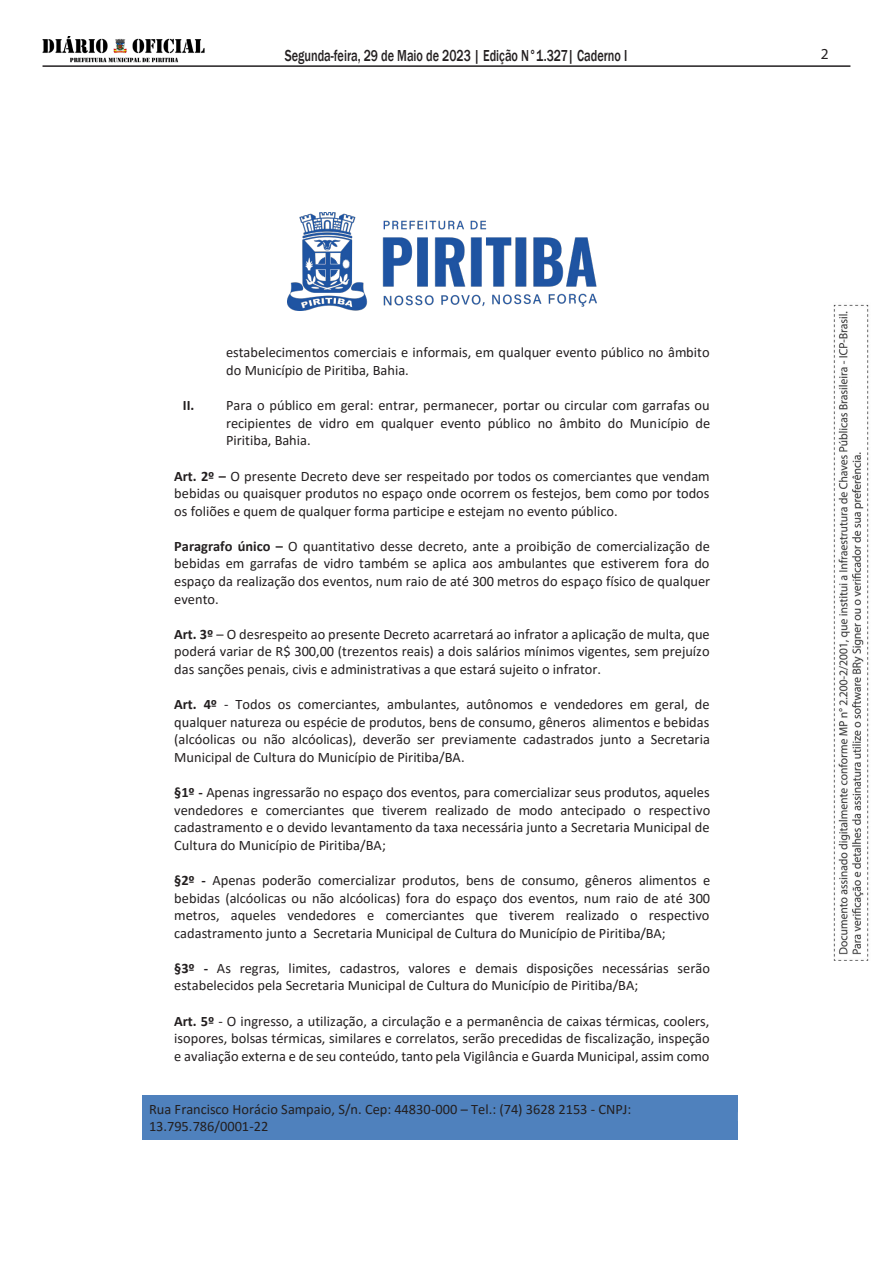
<style>
.page{position:relative;width:893px;height:1263px;background:#fff}
.page>*{position:absolute;margin:0;border:0;box-sizing:border-box;transform-origin:0 0}
.t1{font:500 16.35px "Franklin Gothic";color:#231f20;scale:.75 1}
.t2{font:15.3px "Myriad Pro";color:#231f20}
.t3{font:14.4px/17.5px "Calibri";color:#231f20;text-align:justify}
.s1{font-weight:700}
</style>
<div class="page">
<hr style="left:43px;top:65px;width:807px;height:2px;background:#231f20">
<img style="left:833px;top:304px;width:36px;height:656px">
<img style="left:43px;top:37px;width:162px;height:26px">
<div style="left:142px;top:1095px;width:596px;height:45px;background:#4f81bd"></div>
<img style="left:287px;top:213px;width:309px;height:97px">
<p class="t1" style="left:285px;top:46px;width:458px">Segunda-feira, 29 de Maio de 2023 | Edição N°1.327| Caderno I</p>
<p class="t2" style="left:821px;top:44px;width:9px">2</p>
<p class="t3" style="left:226px;top:343px;width:485px">estabelecimentos comerciais e informais, em qualquer evento público no âmbito do Município de Piritiba, Bahia.</p>
<p class="t3" style="left:226px;top:396px;width:486px;text-indent:-43px"><span class="s1">II.</span> Para o público em geral: entrar, permanecer, portar ou circular com garrafas ou recipientes de vidro em qualquer evento público no âmbito do Município de Piritiba, Bahia.</p>
<p class="t3" style="left:174px;top:467px;width:537px"><span class="s1">Art. 2º –</span> O presente Decreto deve ser respeitado por todos os comerciantes que vendam bebidas ou quaisquer produtos no espaço onde ocorrem os festejos, bem como por todos os foliões e quem de qualquer forma participe e estejam no evento público.</p>
<p class="t3" style="left:174px;top:537px;width:538px"><span class="s1">Paragrafo único –</span> O quantitativo desse decreto, ante a proibição de comercialização de bebidas em garrafas de vidro também se aplica aos ambulantes que estiverem fora do espaço da realização dos eventos, num raio de até 300 metros do espaço físico de qualquer evento.</p>
<p class="t3" style="left:174px;top:625px;width:537px"><span class="s1">Art. 3º</span> – O desrespeito ao presente Decreto acarretará ao infrator a aplicação de multa, que poderá variar de R$ 300,00 (trezentos reais) a dois salários mínimos vigentes, sem prejuízo das sanções penais, civis e administrativas a que estará sujeito o infrator.</p>
<p class="t3" style="left:174px;top:695px;width:537px"><span class="s1">Art. 4º</span> - Todos os comerciantes, ambulantes, autônomos e vendedores em geral, de qualquer natureza ou espécie de produtos, bens de consumo, gêneros alimentos e bebidas (alcóolicas ou não alcóolicas), deverão ser previamente cadastrados junto a Secretaria Municipal de Cultura do Município de Piritiba/BA.</p>
<p class="t3" style="left:174px;top:783px;width:537px"><span class="s1">§1º -</span> Apenas ingressarão no espaço dos eventos, para comercializar seus produtos, aqueles vendedores e comerciantes que tiverem realizado de modo antecipado o respectivo cadastramento e o devido levantamento da taxa necessária junto a Secretaria Municipal de Cultura do Município de Piritiba/BA;</p>
<p class="t3" style="left:174px;top:871px;width:537px"><span class="s1">§2º -</span> Apenas poderão comercializar produtos, bens de consumo, gêneros alimentos e bebidas (alcóolicas ou não alcóolicas) fora do espaço dos eventos, num raio de até 300 metros, aqueles vendedores e comerciantes que tiverem realizado o respectivo cadastramento junto a Secretaria Municipal de Cultura do Município de Piritiba/BA;</p>
<p class="t3" style="left:174px;top:959px;width:537px"><span class="s1">§3º -</span> As regras, limites, cadastros, valores e demais disposições necessárias serão estabelecidos pela Secretaria Municipal de Cultura do Município de Piritiba/BA;</p>
<p class="t3" style="left:174px;top:1011px;width:537px"><span class="s1">Art. 5º</span> - O ingresso, a utilização, a circulação e a permanência de caixas térmicas, coolers, isopores, bolsas térmicas, similares e correlatos, serão precedidas de fiscalização, inspeção e avaliação externa e de seu conteúdo, tanto pela Vigilância e Guarda Municipal, assim como</p>
<p class="t3" style="left:149px;top:1100px;width:484px">Rua Francisco Horácio Sampaio, S/n. Cep: 44830-000 – Tel.: (74) 3628 2153 - CNPJ:<br>13.795.786/0001-22</p>
</div>
